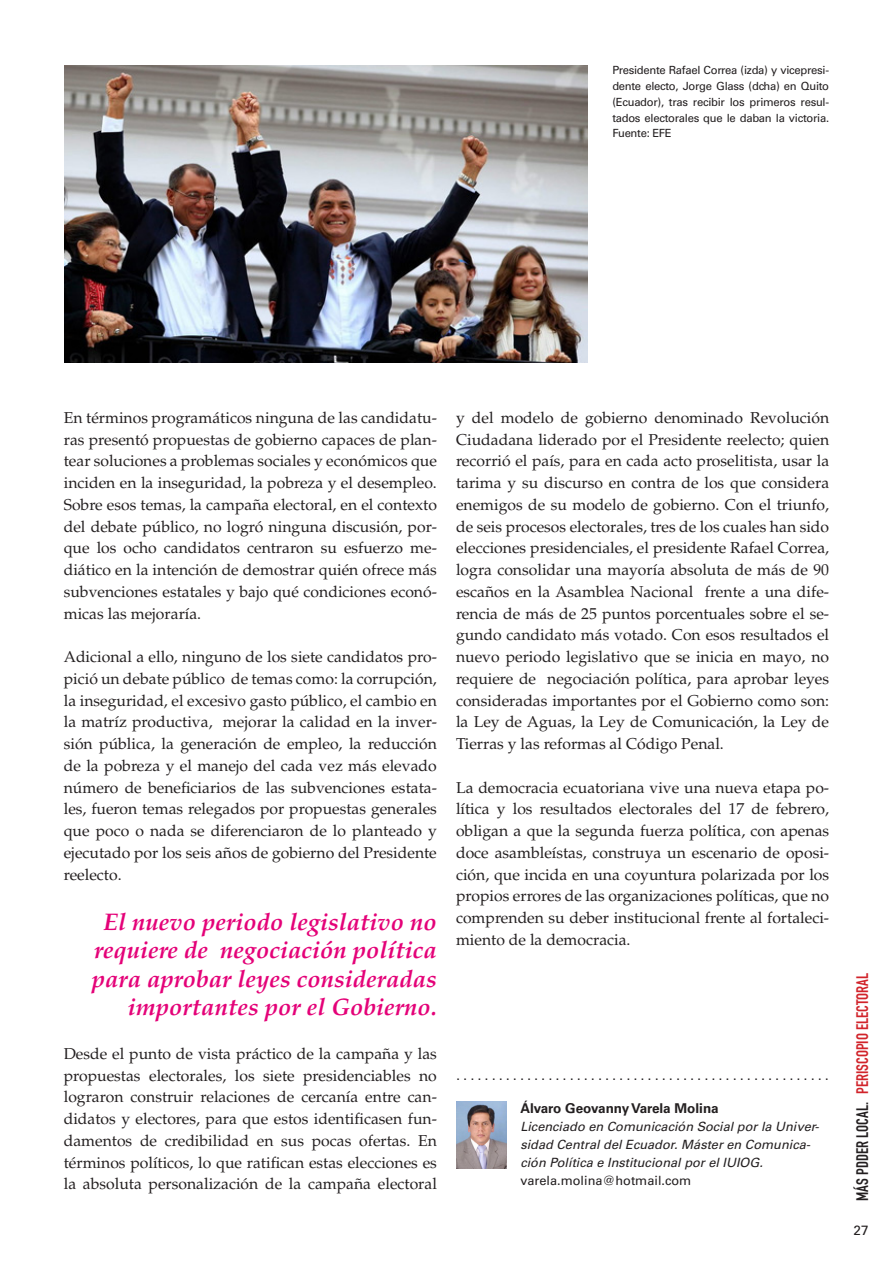
<style>
.page{position:relative;width:893px;height:1263px;background:#fff}
.page>*{position:absolute;margin:0;border:0;box-sizing:border-box;transform-origin:0 0}
.t1{font:italic 700 24px/28.5px "Palatino";color:#e40278;text-align:right}
.t2{font:16.5px "DIN Engschrift";color:#d1232a}
.t3{font:16.5px "DIN Engschrift";color:#231f20}
.t4{font:15.75px/21.8px "Palatino";color:#231f20;text-align:justify}
.t5{font:700 13.5px "Univers";color:#231f20}
.t6{font:13.5px "Univers";color:#231f20}
.t7{font:italic 12.75px/18px "Univers";color:#231f20}
.t8{font:12.75px "Univers";color:#231f20}
.t9{font:11.25px/15.8px "Univers";letter-spacing:-.025em;color:#231f20;text-align:justify}
</style>
<div class="page">
<img style="left:64px;top:66px;width:524px;height:297px">
<img style="left:456px;top:1101px;width:50px;height:67px">
<p class="t9" style="left:612px;top:63px;width:218px">Presidente Rafael Correa (izda) y vicepresi&shy;dente electo, Jorge Glass (dcha) en Quito (Ecuador), tras recibir los primeros resul&shy;tados electorales que le daban la victoria.<br>Fuente: EFE</p>
<p class="t4" style="left:64px;top:407px;width:375px">En términos programáticos ninguna de las candidatu&shy;ras presentó propuestas de gobierno capaces de plan&shy;tear soluciones a problemas sociales y económicos que inciden en la inseguridad, la pobreza y el desempleo.<br>Sobre esos temas, la campaña electoral, en el contexto del debate público, no logró ninguna discusión, por&shy;que los ocho candidatos centraron su esfuerzo me&shy;diático en la intención de demostrar quién ofrece más subvenciones estatales y bajo qué condiciones econó&shy;micas las mejoraría.</p>
<p class="t4" style="left:64px;top:646px;width:375px">Adicional a ello, ninguno de los siete candidatos pro&shy;pició un debate público de temas como: la corrupción, la inseguridad, el excesivo gasto público, el cambio en la matríz productiva, mejorar la calidad en la inver&shy;sión pública, la generación de empleo, la reducción de la pobreza y el manejo del cada vez más elevado número de beneficiarios de las subvenciones estata&shy;les, fueron temas relegados por propuestas generales que poco o nada se diferenciaron de lo planteado y ejecutado por los seis años de gobierno del Presidente reelecto.</p>
<h1 class="t1" style="left:92px;top:908px;width:347px">El nuevo periodo legislativo no requiere de negociación política para aprobar leyes consideradas importantes por el Gobierno.</h1>
<p class="t4" style="left:64px;top:1043px;width:375px">Desde el punto de vista práctico de la campaña y las propuestas electorales, los siete presidenciables no lograron construir relaciones de cercanía entre can&shy;didatos y electores, para que estos identificasen fun&shy;damentos de credibilidad en sus pocas ofertas. En términos políticos, lo que ratifican estas elecciones es la absoluta personalización de la campaña electoral</p>
<p class="t4" style="left:456px;top:407px;width:375px">y del modelo de gobierno denominado Revolución Ciudadana liderado por el Presidente reelecto; quien recorrió el país, para en cada acto proselitista, usar la tarima y su discurso en contra de los que considera enemigos de su modelo de gobierno. Con el triunfo, de seis procesos electorales, tres de los cuales han sido elecciones presidenciales, el presidente Rafael Correa, logra consolidar una mayoría absoluta de más de 90 escaños en la Asamblea Nacional frente a una dife&shy;rencia de más de 25 puntos porcentuales sobre el se&shy;gundo candidato más votado. Con esos resultados el nuevo periodo legislativo que se inicia en mayo, no requiere de negociación política, para aprobar leyes consideradas importantes por el Gobierno como son: la Ley de Aguas, la Ley de Comunicación, la Ley de Tierras y las reformas al Código Penal.</p>
<p class="t4" style="left:456px;top:777px;width:375px">La democracia ecuatoriana vive una nueva etapa po&shy;lítica y los resultados electorales del 17 de febrero, obligan a que la segunda fuerza política, con apenas doce asambleístas, construya un escenario de oposi&shy;ción, que incida en una coyuntura polarizada por los propios errores de las organizaciones políticas, que no comprenden su deber institucional frente al fortaleci&shy;miento de la democracia.</p>
<p class="t8" style="left:457px;top:1068px;width:374px">. . . . . . . . . . . . . . . . . . . . . . . . . . . . . . . . . . . . . . . . . . . . . . . . . . . . .</p>
<p class="t5" style="left:520px;top:1100px;width:200px">Álvaro Geovanny Varela Molina</p>
<p class="t7" style="left:520px;top:1117px;width:300px">Licenciado en Comunicación Social por la Univer&shy;sidad Central del Ecuador. Máster en Comunica&shy;ción Política e Institucional por el IUIOG.</p>
<p class="t8" style="left:520px;top:1172px;width:172px">varela.molina@hotmail.com</p>
<p class="t2" style="left:853px;top:1094px;width:123px;rotate:-90deg">periscopio electoral</p>
<p class="t3" style="left:853px;top:1201px;width:100px;rotate:-90deg">MÁS PDDER LOCAL.</p>
<p class="t6" style="left:854px;top:1222px;width:17px">27</p>
</div>
